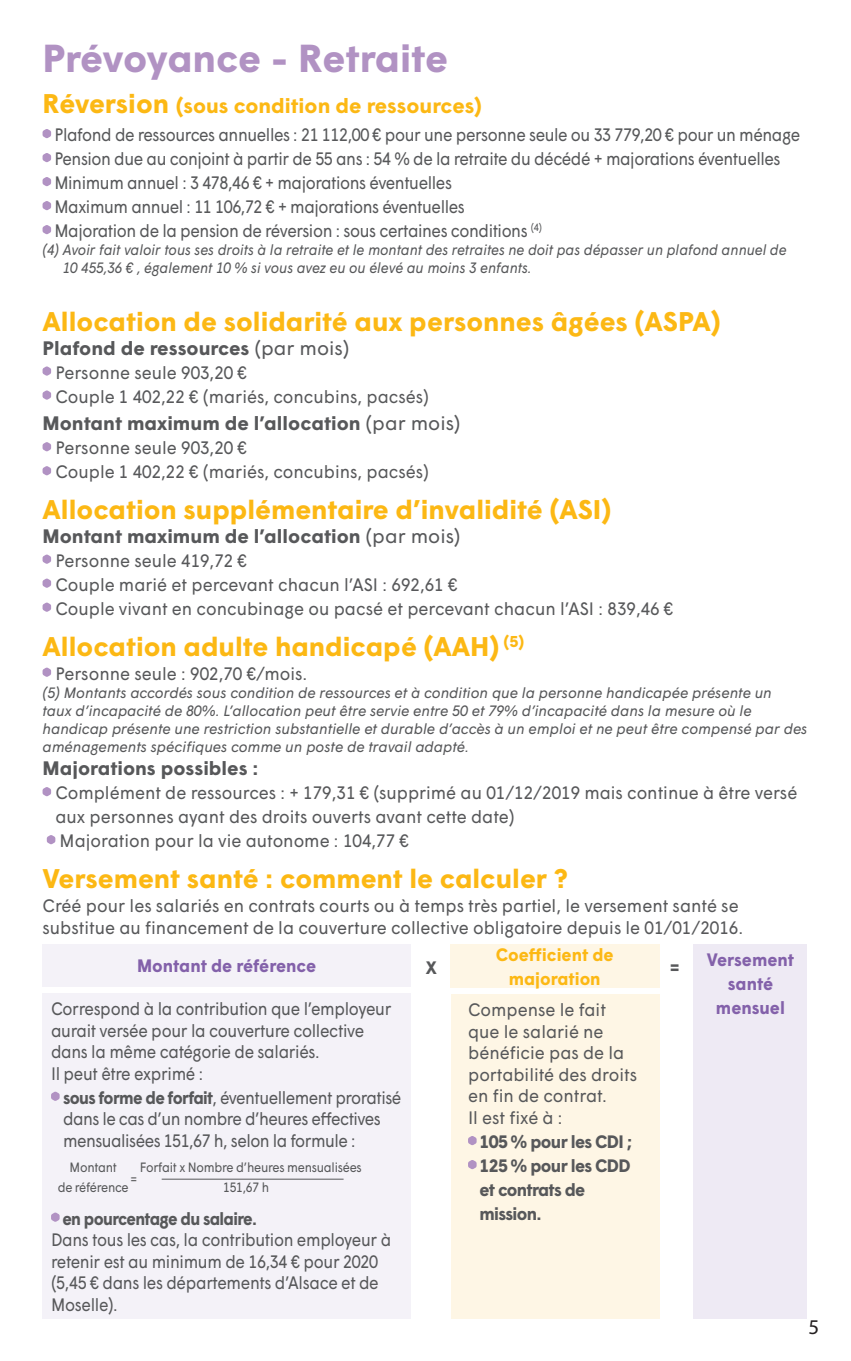
<style>
.page{position:relative;width:851px;height:1361px;background:#fff}
.page>*{position:absolute;margin:0;border:0;box-sizing:border-box;transform-origin:0 0}
.t1{font:700 39px "Wigrum";letter-spacing:-.01em;color:#b192c3}
.t2{font:700 27px "Wigrum";color:#fcb814}
.t3{font:700 21px "Wigrum";color:#fcb814}
.t4{font:21px "Myriad Pro";color:#231f20}
.t5{font:700 19.5px "Wigrum";color:#57585a}
.t6{font:18px/21.6px "Wigrum";letter-spacing:-.02em;color:#57585a;scale:.9 1}
.t7{font:18px/21.6px "Wigrum";color:#57585a;scale:.95 1}
.t8{font:700 18px/24px "Wigrum";letter-spacing:-.04em;color:#57585a;scale:.95 1}
.t9{font:700 18px/24px "Wigrum";color:#8361aa;text-align:center;scale:.95 1}
.t10{font:700 18px/24px "Wigrum";color:#fcb814;text-align:center;scale:.95 1}
.t11{font:700 18px "Wigrum";letter-spacing:-.04em;color:#57585a;scale:.9 1}
.t12{font:18px "Wigrum";letter-spacing:-.02em;color:#57585a;scale:.95 1}
.t13{font:italic 15px/18px "Wigrum";color:#57585a}
.t14{font:italic 15px/18px "Wigrum";color:#57585a;scale:.95 1}
.t15{font:13.5px "Wigrum";letter-spacing:-.02em;color:#57585a;scale:.9 1}
.s1{font-size:27px}
.s2{font-weight:400}
.s3{font-weight:700}
</style>
<div class="page">
<svg style="left:43px;top:129px;width:8px;height:9px"></svg>
<svg style="left:43px;top:153px;width:8px;height:9px"></svg>
<svg style="left:43px;top:177px;width:8px;height:9px"></svg>
<svg style="left:43px;top:201px;width:8px;height:9px"></svg>
<svg style="left:43px;top:225px;width:8px;height:9px"></svg>
<svg style="left:43px;top:366px;width:8px;height:10px"></svg>
<svg style="left:43px;top:390px;width:8px;height:10px"></svg>
<svg style="left:43px;top:442px;width:8px;height:9px"></svg>
<svg style="left:43px;top:466px;width:8px;height:9px"></svg>
<svg style="left:43px;top:554px;width:8px;height:10px"></svg>
<svg style="left:43px;top:578px;width:8px;height:10px"></svg>
<svg style="left:43px;top:602px;width:8px;height:10px"></svg>
<svg style="left:43px;top:667px;width:8px;height:10px"></svg>
<svg style="left:43px;top:787px;width:8px;height:9px"></svg>
<svg style="left:47px;top:835px;width:8px;height:9px"></svg>
<div style="left:43px;top:944px;width:367px;height:42px;background:#f4f2f8"></div>
<div style="left:450px;top:944px;width:209px;height:44px;background:#fef6e5"></div>
<div style="left:693px;top:944px;width:114px;height:374px;background:#eeeaf4"></div>
<div style="left:43px;top:993px;width:367px;height:325px;background:#f4f2f8"></div>
<svg style="left:51px;top:1091px;width:9px;height:10px"></svg>
<svg style="left:51px;top:1212px;width:9px;height:10px"></svg>
<div style="left:451px;top:994px;width:208px;height:324px;background:#fef6e5"></div>
<svg style="left:468px;top:1136px;width:8px;height:9px"></svg>
<svg style="left:468px;top:1160px;width:8px;height:9px"></svg>
<hr style="left:162px;top:1178px;width:181px;height:1px;background:#57585a">
<p class="t1" style="left:43px;top:28px;width:407px">Prévoyance - Retraite</p>
<p class="t3" style="left:43px;top:89px;width:440px"><span class="s1">Réversion</span> (sous condition de ressources)</p>
<p class="t6" style="left:54px;top:123px;width:830px">Plafond de ressources annuelles : 21 112,00 € pour une personne seule ou 33 779,20 € pour un ménage</p>
<p class="t6" style="left:54px;top:147px;width:808px">Pension due au conjoint à partir de 55 ans : 54 % de la retraite du décédé + majorations éventuelles</p>
<p class="t6" style="left:54px;top:171px;width:443px">Minimum annuel : 3 478,46 € + majorations éventuelles</p>
<p class="t6" style="left:54px;top:195px;width:457px">Maximum annuel : 11 106,72 € + majorations éventuelles</p>
<p class="t6" style="left:54px;top:219px;width:543px">Majoration de la pension de réversion : sous certaines conditions <sup>(4)</sup></p>
<p class="t14" style="left:63px;top:240px;width:763px;text-indent:-20px">(4) Avoir fait valoir tous ses droits à la retraite et le montant des retraites ne doit pas dépasser un plafond annuel de<br>10 455,36 € , également 10 % si vous avez eu ou élevé au moins 3 enfants.</p>
<p class="t2" style="left:43px;top:301px;width:679px">Allocation de solidarité aux personnes âgées (ASPA)</p>
<p class="t5" style="left:43px;top:333px;width:308px">Plafond de ressources <span class="s2">(par mois)</span></p>
<p class="t7" style="left:55px;top:360px;width:203px">Personne seule 903,20 €</p>
<p class="t7" style="left:55px;top:384px;width:394px">Couple 1 402,22 € (mariés, concubins, pacsés)</p>
<p class="t5" style="left:43px;top:408px;width:419px">Montant maximum de l’allocation <span class="s2">(par mois)</span></p>
<p class="t7" style="left:55px;top:436px;width:203px">Personne seule 903,20 €</p>
<p class="t7" style="left:55px;top:460px;width:394px">Couple 1 402,22 € (mariés, concubins, pacsés)</p>
<p class="t2" style="left:43px;top:489px;width:570px">Allocation supplémentaire d’invalidité (ASI)</p>
<p class="t5" style="left:43px;top:521px;width:419px">Montant maximum de l’allocation <span class="s2">(par mois)</span></p>
<p class="t7" style="left:55px;top:548px;width:203px">Personne seule 419,72 €</p>
<p class="t7" style="left:55px;top:572px;width:424px">Couple marié et percevant chacun l’ASI : 692,61 €</p>
<p class="t7" style="left:55px;top:596px;width:652px">Couple vivant en concubinage ou pacsé et percevant chacun l’ASI : 839,46 €</p>
<p class="t2" style="left:43px;top:626px;width:483px">Allocation adulte handicapé (AAH) <sup>(5)</sup></p>
<p class="t7" style="left:55px;top:661px;width:266px">Personne seule : 902,70 €/mois.</p>
<p class="t13" style="left:43px;top:682px;width:766px">(5) Montants accordés sous condition de ressources et à condition que la personne handicapée présente un<br>taux d’incapacité de 80%. L’allocation peut être servie entre 50 et 79% d’incapacité dans la mesure où le handicap présente une restriction substantielle et durable d’accès à un emploi et ne peut être compensé par des aménagements spécifiques comme un poste de travail adapté.</p>
<p class="t5" style="left:43px;top:753px;width:217px">Majorations possibles :</p>
<p class="t7" style="left:55px;top:779px;width:782px;line-height:24px">Complément de ressources : + 179,31 € (supprimé au 01/12/2019 mais continue à être versé aux personnes ayant des droits ouverts avant cette date)</p>
<p class="t7" style="left:60px;top:828px;width:369px">Majoration pour la vie autonome : 104,77 €</p>
<p class="t2" style="left:43px;top:858px;width:526px">Versement santé : comment le calculer ?</p>
<p class="t7" style="left:43px;top:893px;width:739px">Créé pour les salariés en contrats courts ou à temps très partiel, le versement santé se substitue au financement de la couverture collective obligatoire depuis le 01/01/2016.</p>
<p class="t9" style="left:137px;top:952px;width:190px">Montant de référence</p>
<p class="t10" style="left:495px;top:941px;width:126px">Coefficient de majoration</p>
<p class="t8" style="left:426px;top:954px;width:13px">X</p>
<p class="t8" style="left:670px;top:954px;width:12px">=</p>
<p class="t9" style="left:706px;top:946px;width:93px">Versement santé</p>
<p class="t6" style="left:51px;top:996px;width:380px">Correspond à la contribution que l’employeur</p>
<p class="t9" style="left:715px;top:994px;width:74px">mensuel</p>
<p class="t6" style="left:51px;top:1018px;width:349px">aurait versée pour la couverture collective dans la même catégorie de salariés.</p>
<p class="t6" style="left:51px;top:1061px;width:171px">Il peut être exprimé :</p>
<p class="t6" style="left:63px;top:1085px;width:377px"><span class="s3">sous forme de forfait</span>, éventuellement proratisé dans le cas d’un nombre d’heures effectives mensualisées 151,67 h, selon la formule :</p>
<p class="t15" style="left:69px;top:1156px;width:54px">Montant</p>
<p class="t15" style="left:131px;top:1168px;width:9px">=</p>
<p class="t7" style="left:468px;top:997px;width:179px">Compense le fait que le salarié ne bénéficie pas de la portabilité des droits en fin de contrat.</p>
<p class="t12" style="left:468px;top:1104px;width:101px">Il est fixé à :</p>
<p class="t8" style="left:479px;top:1128px;width:162px">105 % pour les CDI ;</p>
<p class="t8" style="left:479px;top:1152px;width:161px">125 % pour les CDD et contrats de mission.</p>
<p class="t15" style="left:140px;top:1156px;width:248px">Forfait x Nombre d’heures mensualisées</p>
<p class="t15" style="left:58px;top:1177px;width:80px">de référence</p>
<p class="t15" style="left:223px;top:1177px;width:52px">151,67 h</p>
<p class="t11" style="left:62px;top:1204px;width:218px">en pourcentage du salaire.</p>
<p class="t6" style="left:51px;top:1227px;width:379px">Dans tous les cas, la contribution employeur à retenir est au minimum de 16,34 € pour 2020 (5,45 € dans les départements d’Alsace et de Moselle).</p>
<p class="t4" style="left:808px;top:1314px;width:12px">5</p>
</div>
